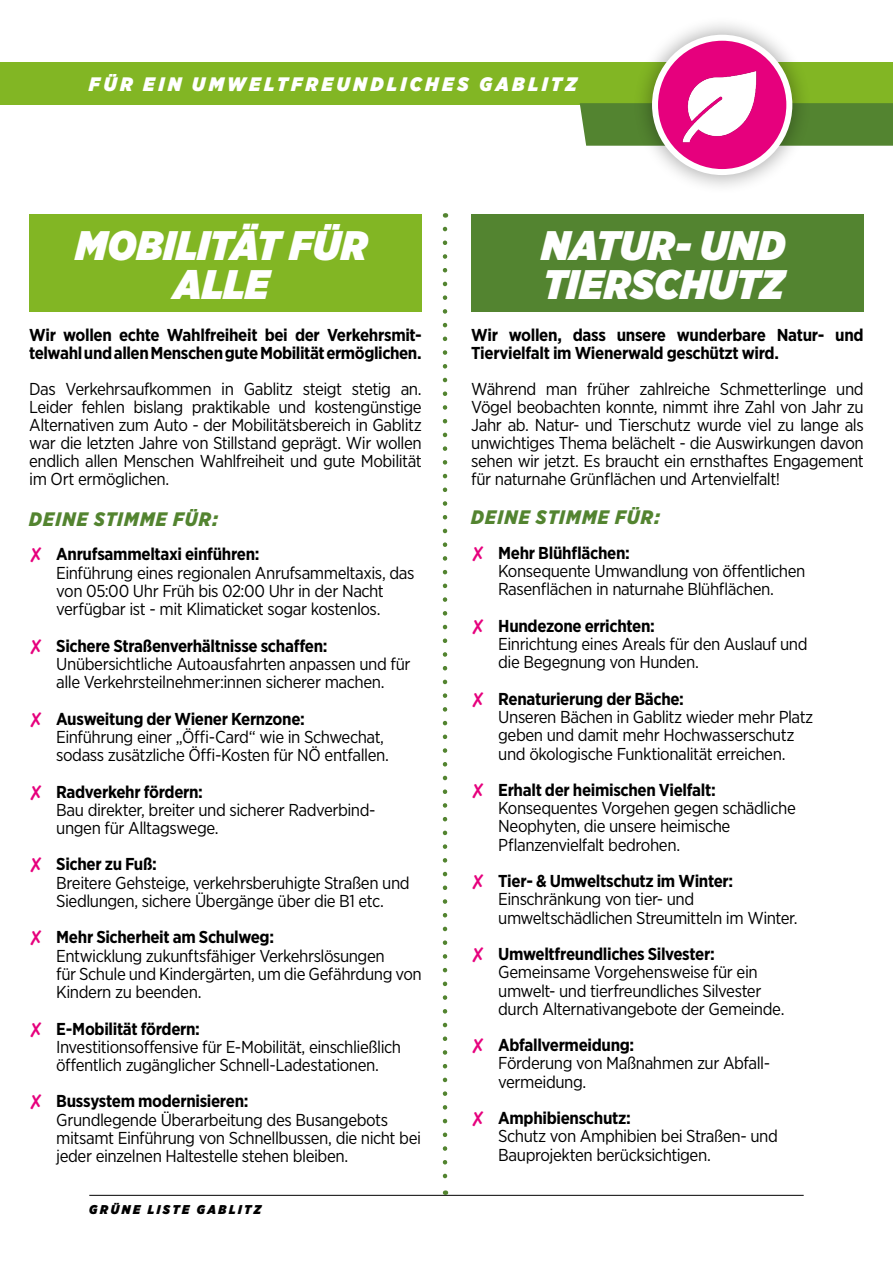
<style>
.page{position:relative;width:893px;height:1263px;background:#fff}
.page>*{position:absolute;margin:0;border:0;box-sizing:border-box;transform-origin:0 0}
.t1{font:italic 900 41.25px/39px "Gotham Narrow";letter-spacing:.015em;color:#fff;text-align:center}
.t2{font:italic 900 19.5px "Gotham Narrow";letter-spacing:.19em;color:#fff}
.t3{font:italic 900 19.5px "Gotham Narrow";letter-spacing:.06em;color:#538430}
.t4{font:17.25px/18.3px "Gotham Narrow";letter-spacing:-.025em;color:#000}
.t5{font:700 17.25px/18px "Gotham Narrow";letter-spacing:-.02em;color:#000}
.t6{font:italic 900 12.75px "Gotham Narrow";letter-spacing:.195em;color:#000}
.s1{color:#e6007d}
.s2{font-weight:700}
</style>
<div class="page">
<hr style="left:89px;top:1195px;width:715px;height:1px;background:#000">
<div style="left:0;top:62px;width:893px;height:43px;background:#82b624"></div>
<div style="left:580px;top:103px;width:313px;height:43px;background:#538430"></div>
<div style="left:632px;top:15px;width:180px;height:180px;background:#000;opacity:.3"></div>
<div style="left:655px;top:38px;width:134px;height:134px;background:#e6007d;border-radius:50%"></div>
<div style="left:652px;top:35px;width:140px;height:140px;border:6px solid #fff;border-radius:50%"></div>
<img style="left:675px;top:71px;width:82px;height:78px">
<svg style="left:443px;top:229px;width:4px;height:966px"></svg>
<div style="left:29px;top:214px;width:393px;height:98px;background:#82b624"></div>
<div style="left:471px;top:214px;width:393px;height:98px;background:#538430"></div>
<p class="t2" style="left:89px;top:71px;width:489px">FÜR EIN UMWELTFREUNDLICHES GABLITZ</p>
<h1 class="t1" style="left:76px;top:225px;width:293px">MOBILITÄT FÜR<br>ALLE</h1>
<p class="t5" style="left:29px;top:326px;width:394px">Wir wollen echte Wahlfreiheit bei der Verkehrsmit&shy;telwahl und allen Menschen gute Mobilität ermöglichen.</p>
<p class="t4" style="left:29px;top:380px;width:394px;text-align:justify">Das Verkehrsaufkommen in Gablitz steigt stetig an.<br>Leider fehlen bislang praktikable und kostengünstige Alternativen zum Auto - der Mobilitätsbereich in Gablitz war die letzten Jahre von Stillstand geprägt. Wir wollen endlich allen Menschen Wahlfreiheit und gute Mobilität im Ort ermöglichen.</p>
<p class="t3" style="left:29px;top:506px;width:190px">DEINE STIMME FÜR:</p>
<p class="t4" style="left:56px;top:545px;width:360px;text-indent:-27px"><span class="s1">✘</span> <span class="s2">Anrufsammeltaxi einführen:<br></span>Einführung eines regionalen Anrufsammeltaxis, das von 05:00 Uhr Früh bis 02:00 Uhr in der Nacht verfügbar ist - mit Klimaticket sogar kostenlos.</p>
<p class="t4" style="left:56px;top:636px;width:356px;text-indent:-27px"><span class="s1">✘</span> <span class="s2">Sichere Straßenverhältnisse schaffen:<br></span>Unübersichtliche Autoausfahrten anpassen und für alle Verkehrsteilnehmer:innen sicherer machen.</p>
<p class="t4" style="left:56px;top:709px;width:334px;text-indent:-27px"><span class="s1">✘</span> <span class="s2">Ausweitung der Wiener Kernzone:<br></span>Einführung einer „Öffi-Card“ wie in Schwechat, sodass zusätzliche Öffi-Kosten für NÖ entfallen.</p>
<p class="t4" style="left:56px;top:782px;width:321px;text-indent:-27px"><span class="s1">✘</span> <span class="s2">Radverkehr fördern:<br></span>Bau direkter, breiter und sicherer Radverbind&shy;ungen für Alltagswege.</p>
<p class="t4" style="left:56px;top:855px;width:355px;text-indent:-27px"><span class="s1">✘</span> <span class="s2">Sicher zu Fuß:<br></span>Breitere Gehsteige, verkehrsberuhigte Straßen und<br>Siedlungen, sichere Übergänge über die B1 etc.</p>
<p class="t4" style="left:56px;top:928px;width:367px;text-indent:-27px"><span class="s1">✘</span> <span class="s2">Mehr Sicherheit am Schulweg:<br></span>Entwicklung zukunftsfähiger Verkehrslösungen<br>für Schule und Kindergärten, um die Gefährdung von Kindern zu beenden.</p>
<p class="t4" style="left:56px;top:1019px;width:346px;text-indent:-27px"><span class="s1">✘</span> <span class="s2">E-Mobilität fördern:<br></span>Investitionsoffensive für E-Mobilität, einschließlich öffentlich zugänglicher Schnell-Ladestationen.</p>
<p class="t4" style="left:56px;top:1092px;width:366px;text-indent:-27px"><span class="s1">✘</span> <span class="s2">Bussystem modernisieren:<br></span>Grundlegende Überarbeitung des Busangebots mitsamt Einführung von Schnellbussen, die nicht bei jeder einzelnen Haltestelle stehen bleiben.</p>
<p class="t6" style="left:89px;top:1200px;width:173px">GRÜNE LISTE GABLITZ</p>
<h1 class="t1" style="left:542px;top:225px;width:245px;text-align:left">NATUR- UND<br>TIERSCHUTZ</h1>
<p class="t5" style="left:471px;top:326px;width:394px">Wir wollen, dass unsere wunderbare Natur- und<br>Tiervielfalt im Wienerwald geschützt wird.</p>
<p class="t4" style="left:471px;top:380px;width:394px;text-align:justify">Während man früher zahlreiche Schmetterlinge und Vögel beobachten konnte, nimmt ihre Zahl von Jahr zu Jahr ab. Natur- und Tierschutz wurde viel zu lange als unwichtiges Thema belächelt - die Auswirkungen davon sehen wir jetzt. Es braucht ein ernsthaftes Engagement für naturnahe Grünflächen und Artenvielfalt!</p>
<p class="t3" style="left:471px;top:504px;width:190px">DEINE STIMME FÜR:</p>
<p class="t4" style="left:498px;top:543px;width:309px;text-indent:-27px"><span class="s1">✘</span> <span class="s2">Mehr Blühflächen:<br></span>Konsequente Umwandlung von öffentlichen<br>Rasenflächen in naturnahe Blühflächen.</p>
<p class="t4" style="left:498px;top:616px;width:311px;text-indent:-27px"><span class="s1">✘</span> <span class="s2">Hundezone errichten:<br></span>Einrichtung eines Areals für den Auslauf und die Begegnung von Hunden.</p>
<p class="t4" style="left:498px;top:689px;width:317px;text-indent:-27px"><span class="s1">✘</span> <span class="s2">Renaturierung der Bäche:<br></span>Unseren Bächen in Gablitz wieder mehr Platz geben und damit mehr Hochwasserschutz und ökologische Funktionalität erreichen.</p>
<p class="t4" style="left:498px;top:780px;width:299px;text-indent:-27px"><span class="s1">✘</span> <span class="s2">Erhalt der heimischen Vielfalt:<br></span>Konsequentes Vorgehen gegen schädliche Neophyten, die unsere heimische Pflanzenvielfalt bedrohen.</p>
<p class="t4" style="left:498px;top:871px;width:301px;text-indent:-27px"><span class="s1">✘</span> <span class="s2">Tier- &amp; Umweltschutz im Winter:<br></span>Einschränkung von tier- und umweltschädlichen Streumitteln im Winter.</p>
<p class="t4" style="left:498px;top:944px;width:288px;text-indent:-27px"><span class="s1">✘</span> <span class="s2">Umweltfreundliches Silvester:<br></span>Gemeinsame Vorgehensweise für ein umwelt- und tierfreundliches Silvester durch Alternativangebote der Gemeinde.</p>
<p class="t4" style="left:498px;top:1036px;width:273px;text-indent:-27px"><span class="s1">✘</span> <span class="s2">Abfallvermeidung:<br></span>Förderung von Maßnahmen zur Abfall&shy;vermeidung.</p>
<p class="t4" style="left:498px;top:1108px;width:281px;text-indent:-27px"><span class="s1">✘</span> <span class="s2">Amphibienschutz:<br></span>Schutz von Amphibien bei Straßen- und<br>Bauprojekten berücksichtigen.</p>
</div>
